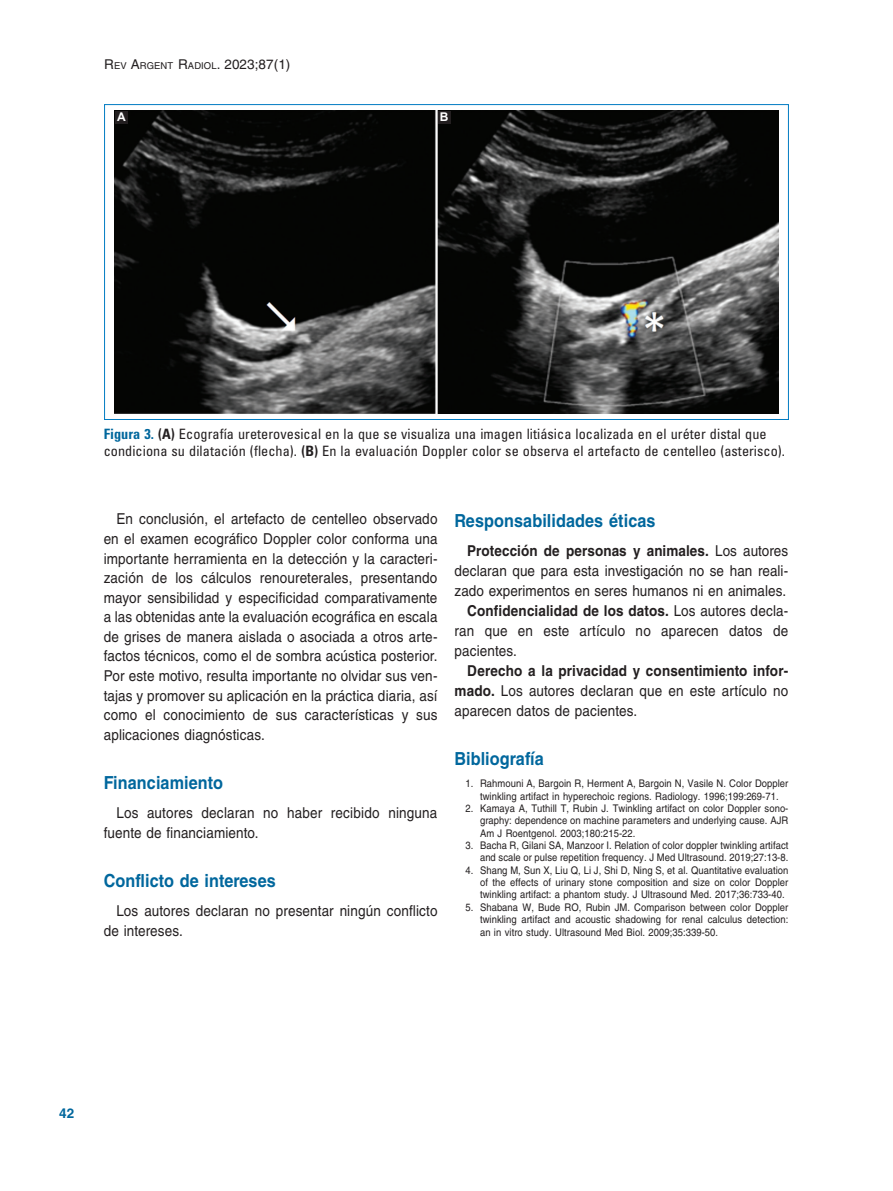
<style>
.page{position:relative;width:893px;height:1191px;background:#fff}
.page>*{position:absolute;margin:0;border:0;box-sizing:border-box;transform-origin:0 0}
.t1{font:700 18px "Helvetica LT Std";letter-spacing:.005em;color:#00679d;scale:.9 1}
.TX{font:15px/19.5px "Helvetica LT Std";letter-spacing:.01em;color:#231f20;text-align:justify;scale:.9 1}
.FGC{font:condensed 14.25px/16.5px "Univers LT Std";letter-spacing:.005em;color:#231f20}
.t2{font:13.5px "Helvetica LT Std";letter-spacing:.005em;color:#231f20}
.FOLIO{font:700 13.5px "Helvetica LT Std";color:#00679d}
.LABEL{font:700 12px "Arial";color:#fff}
.REF{font:10.5px/12.3px "Helvetica LT Std";letter-spacing:.005em;color:#231f20;text-align:justify;scale:.9 1}
.s1{font-size:9.45px}
.s2{font-weight:700;color:#00679d}
.s3{font-weight:700}
</style>
<div class="page">
<img style="left:115px;top:111px;width:663px;height:302px">
<div style="left:438px;top:111px;width:12px;height:13px;background:#231f20"></div>
<div style="left:115px;top:111px;width:13px;height:13px;background:#231f20"></div>
<p class="t2" style="left:104px;top:57px;width:188px">R<span class="s1">EV</span> A<span class="s1">RGENT</span> R<span class="s1">ADIOL</span>. 2023;87(1)</p>
<p class="LABEL" style="left:117px;top:108px;width:10px">A</p>
<p class="LABEL" style="left:440px;top:108px;width:10px">B</p>
<p class="FGC" style="left:104px;top:426px;width:683px"><span class="s2">Figura 3.</span> <span class="s3">(A)</span> Ecografía ureterovesical en la que se visualiza una imagen litiásica localizada en el uréter distal que condiciona su dilatación (flecha). <span class="s3">(B)</span> En la evaluación Doppler color se observa el artefacto de centelleo (asterisco).</p>
<p class="TX" style="left:104px;top:509px;width:372px;text-indent:13px">En conclusión, el artefacto de centelleo observado en el examen ecográfico Doppler color conforma una importante herramienta en la detección y la caracteri&shy;zación de los cálculos renoureterales, presentando mayor sensibilidad y especificidad comparativamente a las obtenidas ante la evaluación ecográfica en escala de grises de manera aislada o asociada a otros arte&shy;factos técnicos, como el de sombra acústica posterior.<br>Por este motivo, resulta importante no olvidar sus ven&shy;tajas y promover su aplicación en la práctica diaria, así como el conocimiento de sus características y sus aplicaciones diagnósticas.</p>
<h1 class="t1" style="left:104px;top:771px;width:134px">Financiamiento</h1>
<p class="TX" style="left:104px;top:803px;width:372px;text-indent:13px">Los autores declaran no haber recibido ninguna fuente de financiamiento.</p>
<h1 class="t1" style="left:104px;top:869px;width:193px">Conflicto de intereses</h1>
<p class="TX" style="left:104px;top:901px;width:372px;text-indent:13px">Los autores declaran no presentar ningún conflicto de intereses.</p>
<h1 class="t1" style="left:454px;top:509px;width:225px">Responsabilidades éticas</h1>
<p class="TX" style="left:454px;top:541px;width:372px;line-height:20px;text-indent:13px"><span class="s3">Protección de personas y animales.</span> Los autores declaran que para esta investigación no se han reali&shy;zado experimentos en seres humanos ni en animales.</p>
<p class="TX" style="left:454px;top:601px;width:372px;line-height:20px;text-indent:13px"><span class="s3">Confidencialidad de los datos.</span> Los autores decla&shy;ran que en este artículo no aparecen datos de pacientes.</p>
<p class="TX" style="left:454px;top:660px;width:372px;line-height:20px;text-indent:13px"><span class="s3">Derecho a la privacidad y consentimiento infor&shy;mado.</span> Los autores declaran que en este artículo no aparecen datos de pacientes.</p>
<h1 class="t1" style="left:454px;top:748px;width:101px">Bibliografía</h1>
<p class="REF" style="left:466px;top:777px;width:360px;text-align:center">1. Rahmouni A, Bargoin R, Herment A, Bargoin N, Vasile N. Color Doppler twinkling artifact in hyperechoic regions. Radiology. 1996;199:269-71.</p>
<p class="REF" style="left:480px;top:802px;width:344px;text-indent:-14px">2. Kamaya A, Tuthill T, Rubin J. Twinkling artifact on color Doppler sono&shy;graphy: dependence on machine parameters and underlying cause. AJR Am J Roentgenol. 2003;180:215-22.</p>
<p class="REF" style="left:466px;top:839px;width:360px;text-align:right">3. Bacha R, Gilani SA, Manzoor I. Relation of color doppler twinkling artifact and scale or pulse repetition frequency. J Med Ultrasound. 2019;27:13-8.</p>
<p class="REF" style="left:480px;top:864px;width:344px;text-indent:-14px">4. Shang M, Sun X, Liu Q, Li J, Shi D, Ning S, et al. Quantitative evaluation of the effects of urinary stone composition and size on color Doppler twinkling artifact: a phantom study. J Ultrasound Med. 2017;36:733-40.</p>
<p class="REF" style="left:480px;top:901px;width:344px;text-indent:-14px">5. Shabana W, Bude RO, Rubin JM. Comparison between color Doppler twinkling artifact and acoustic shadowing for renal calculus detection: an in vitro study. Ultrasound Med Biol. 2009;35:339-50.</p>
<p class="FOLIO" style="left:59px;top:1104px;width:17px">42</p>
</div>
